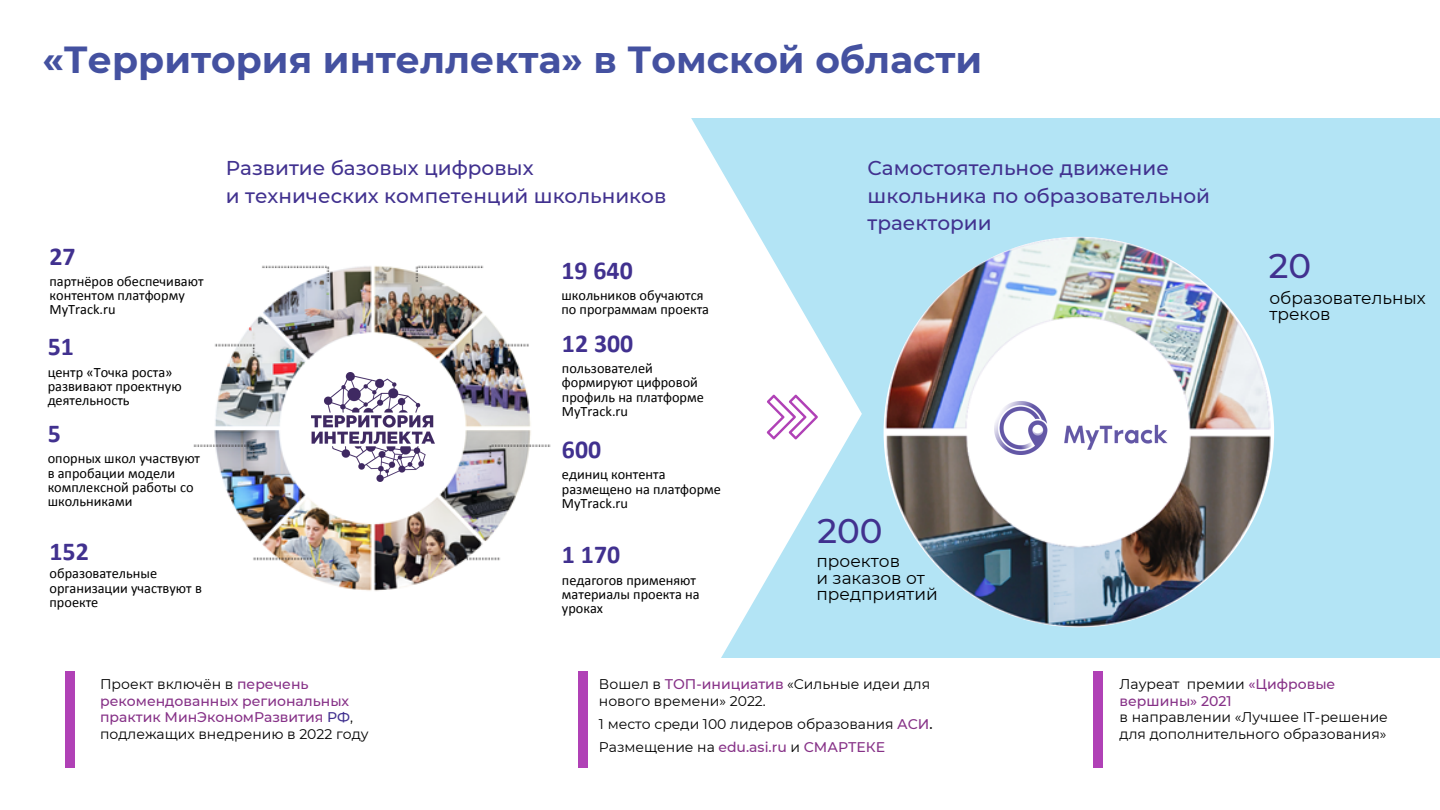
<style>
.page{position:relative;width:1440px;height:810px;background:#fff}
.page>*{position:absolute;margin:0;border:0;box-sizing:border-box;transform-origin:0 0}
.t1{font:700 37.6px "Montserrat";color:#4451a0}
.t2{font:500 34.1px "Montserrat";color:#41318f}
.t3{font:700 25.9px "Calibri";color:#41318f}
.t4{font:500 20px/27.8px "Montserrat";color:#41318f}
.t5{font:17px/16.5px "Montserrat";color:#000}
.t6{font:14.3px/14.2px "Calibri";color:#000}
.t7{font:14px/16.5px "Montserrat";color:#000}
.t8{font:500 14px/16.5px "Montserrat";color:#863187}
.s1{font-weight:400;color:#000}
.s2{color:#41318f}
.s3{font-weight:500;color:#863187}
.s4{font-weight:500}
</style>
<div class="page">
<div style="left:692px;top:118px;width:748px;height:540px;background:#b3e4f5"></div>
<svg style="left:65px;top:118px;width:797px;height:554px"></svg>
<img style="left:191px;top:220px;width:487px;height:420px">
<img style="left:311px;top:372px;width:123px;height:110px">
<img style="left:884px;top:237px;width:390px;height:390px;border-radius:50%">
<img style="left:995px;top:401px;width:172px;height:53px">
<svg style="left:767px;top:395px;width:51px;height:44px;background:#eaceec"></svg>
<div style="left:578px;top:672px;width:10px;height:96px;background:#b041b6"></div>
<div style="left:65px;top:672px;width:10px;height:96px;background:#b041b6"></div>
<div style="left:1093px;top:672px;width:9px;height:96px;background:#b041b6"></div>
<h1 class="t1" style="left:43px;top:36px;width:941px">«Территория интеллекта» в Томской области</h1>
<h3 class="t3" style="left:50px;top:245px;width:28px">27</h3>
<p class="t6" style="left:50px;top:275px;width:156px">партнёров обеспечивают контентом платформу<br>MyTrack.ru</p>
<h3 class="t3" style="left:48px;top:336px;width:28px">51</h3>
<p class="t6" style="left:48px;top:366px;width:135px">центр «Точка роста» развивают проектную деятельность</p>
<h3 class="t3" style="left:48px;top:422px;width:15px">5</h3>
<p class="t6" style="left:48px;top:453px;width:154px">опорных школ участвуют в апробации модели комплексной работы со школьниками</p>
<h3 class="t3" style="left:50px;top:541px;width:41px">152</h3>
<p class="t6" style="left:50px;top:568px;width:154px">образовательные организации участвуют в проекте</p>
<h3 class="t4" style="left:226px;top:154px;width:442px">Развитие базовых цифровых<br>и технических компетенций школьников</h3>
<h3 class="t3" style="left:561px;top:259px;width:73px">19 640</h3>
<p class="t6" style="left:561px;top:289px;width:149px">школьников обучаются по программам проекта</p>
<h3 class="t3" style="left:562px;top:332px;width:73px">12 300</h3>
<p class="t6" style="left:562px;top:362px;width:143px">пользователей формируют цифровой профиль на платформе<br>MyTrack.ru</p>
<h3 class="t3" style="left:562px;top:438px;width:41px">600</h3>
<p class="t6" style="left:562px;top:469px;width:161px">единиц контента размещено на платформе<br>MyTrack.ru</p>
<h3 class="t3" style="left:562px;top:544px;width:60px">1 170</h3>
<p class="t6" style="left:562px;top:574px;width:139px">педагогов применяют материалы проекта на уроках</p>
<h3 class="t4" style="left:868px;top:154px;width:344px">Самостоятельное движение школьника по образовательной траектории</h3>
<h2 class="t2" style="left:1269px;top:245px;width:44px">20</h2>
<p class="t5" style="left:1269px;top:289px;width:158px">образовательных треков</p>
<h2 class="t2" style="left:818px;top:510px;width:67px">200</h2>
<p class="t5" style="left:816px;top:553px;width:123px">проектов<br>и заказов от предприятий</p>
<p class="t8" style="left:100px;top:676px;width:270px"><span class="s1">Проект включён в</span> перечень рекомендованных региональных практик МинЭкономРазвития <span class="s2">РФ</span><span class="s1">, подлежащих внедрению в 2022 году</span></p>
<p class="t7" style="left:599px;top:676px;width:333px">Вошел в <span class="s3">ТОП-инициатив</span> «Сильные идеи для нового времени» 2022.</p>
<p class="t7" style="left:599px;top:712px;width:335px;line-height:23.2px">1 место среди 100 лидеров образования <span class="s3">АСИ</span><span class="s4">.<br></span>Размещение на <span class="s3">edu.asi.ru</span> и <span class="s3">СМАРТЕКЕ</span></p>
<p class="t8" style="left:1120px;top:676px;width:217px"><span class="s1">Лауреат премии</span> «Цифровые вершины» 2021</p>
<p class="t7" style="left:1120px;top:709px;width:270px">в направлении «Лучшее IT-решение для дополнительного образования»</p>
</div>
